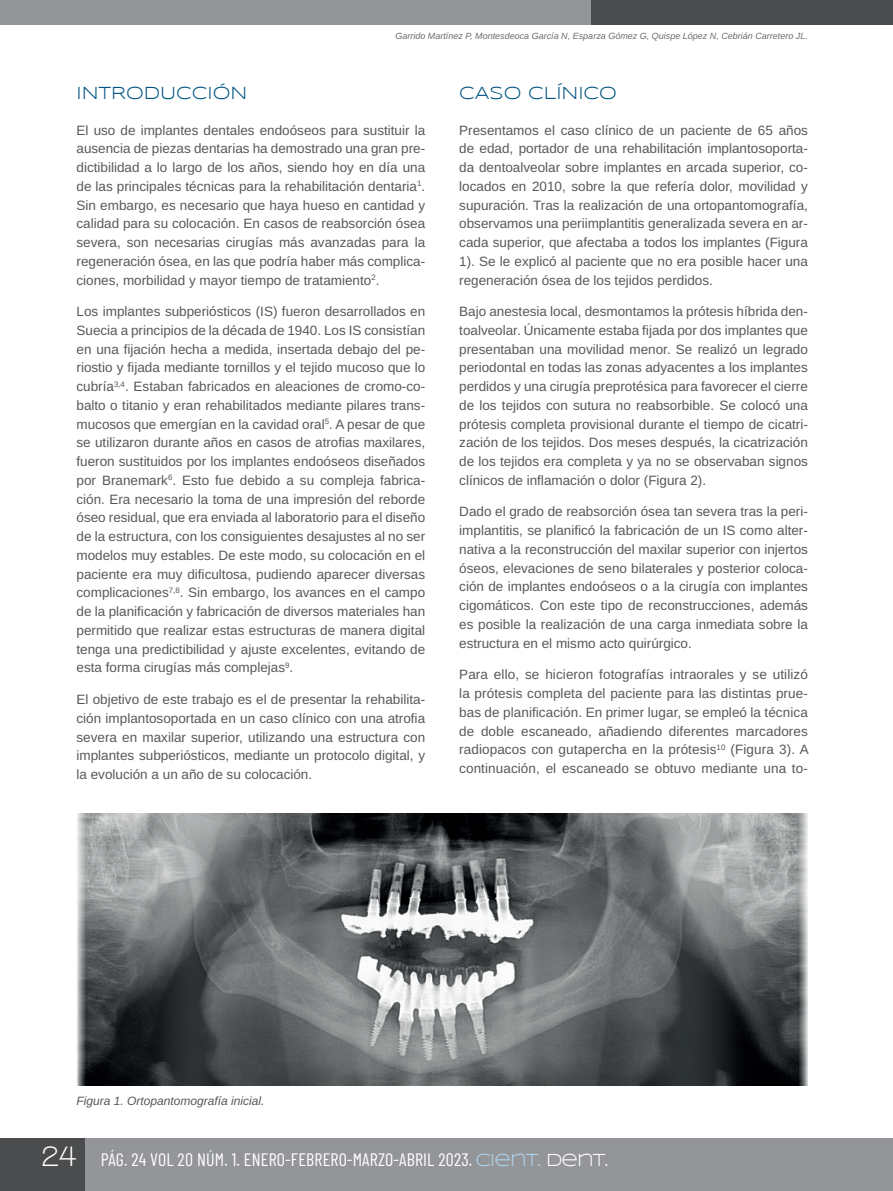
<style>
.page{position:relative;width:893px;height:1191px;background:#fff}
.page>*{position:absolute;margin:0;border:0;box-sizing:border-box;transform-origin:0 0}
.t1{font:18px "Barlow Condensed";letter-spacing:.01em;color:#fff}
.t2{font:18px "Syncopate";color:#015382}
.t3{font:13.5px/18.8px "Arimo";color:#57585a;text-align:justify}
.t4{font:italic 12px "Arimo";color:#57585a}
.t5{font:italic 9px "Arimo";color:#6c6d70}
.s1{font-family:"Walkway";font-weight:700;font-size:30px}
.s2{font-family:"Syncopate";color:#add2ed}
.s3{font-family:"Syncopate"}
</style>
<div class="page">
<div style="left:0;top:1138px;width:893px;height:53px;background:#939598"></div>
<div style="left:0;top:1138px;width:85px;height:53px;background:#4b4c4d"></div>
<div style="left:0;top:0;width:893px;height:25px;background:#939598"></div>
<div style="left:591px;top:0;width:302px;height:25px;background:#4b4c4d"></div>
<img style="left:77px;top:814px;width:731px;height:271px">
<p class="t5" style="left:395px;top:29px;width:414px">Garrido Martínez P, Montesdeoca García N, Esparza Gómez G, Quispe López N, Cebrián Carretero JL.</p>
<h1 class="t2" style="left:77px;top:82px;width:172px">INTRODUCCIÓN</h1>
<p class="t3" style="left:77px;top:121px;width:350px">El uso de implantes dentales endoóseos para sustituir la ausencia de piezas dentarias ha demostrado una gran pre&shy;dictibilidad a lo largo de los años, siendo hoy en día una de las principales técnicas para la rehabilitación dentaria<sup>1</sup>.<br>Sin embargo, es necesario que haya hueso en cantidad y calidad para su colocación. En casos de reabsorción ósea severa, son necesarias cirugías más avanzadas para la regeneración ósea, en las que podría haber más complica&shy;ciones, morbilidad y mayor tiempo de tratamiento<sup>2</sup>.</p>
<p class="t3" style="left:77px;top:302px;width:350px">Los implantes subperiósticos (IS) fueron desarrollados en Suecia a principios de la década de 1940. Los IS consistían en una fijación hecha a medida, insertada debajo del pe&shy;riostio y fijada mediante tornillos y el tejido mucoso que lo cubría<sup>3,4</sup>. Estaban fabricados en aleaciones de cromo-co&shy;balto o titanio y eran rehabilitados mediante pilares trans&shy;mucosos que emergían en la cavidad oral<sup>5</sup>. A pesar de que se utilizaron durante años en casos de atrofias maxilares, fueron sustituidos por los implantes endoóseos diseñados por Branemark<sup>6</sup>. Esto fue debido a su compleja fabrica&shy;ción. Era necesario la toma de una impresión del reborde óseo residual, que era enviada al laboratorio para el diseño de la estructura, con los consiguientes desajustes al no ser modelos muy estables. De este modo, su colocación en el paciente era muy dificultosa, pudiendo aparecer diversas complicaciones<sup>7,8</sup>. Sin embargo, los avances en el campo de la planificación y fabricación de diversos materiales han permitido que realizar estas estructuras de manera digital tenga una predictibilidad y ajuste excelentes, evitando de esta forma cirugías más complejas<sup>9</sup>.</p>
<p class="t3" style="left:77px;top:690px;width:350px">El objetivo de este trabajo es el de presentar la rehabilita&shy;ción implantosoportada en un caso clínico con una atrofia severa en maxilar superior, utilizando una estructura con implantes subperiósticos, mediante un protocolo digital, y la evolución a un año de su colocación.</p>
<h1 class="t2" style="left:459px;top:82px;width:159px">CASO CLÍNICO</h1>
<p class="t3" style="left:459px;top:121px;width:350px">Presentamos el caso clínico de un paciente de 65 años de edad, portador de una rehabilitación implantosoporta&shy;da dentoalveolar sobre implantes en arcada superior, co&shy;locados en 2010, sobre la que refería dolor, movilidad y supuración. Tras la realización de una ortopantomografía, observamos una periimplantitis generalizada severa en ar&shy;cada superior, que afectaba a todos los implantes (Figura 1). Se le explicó al paciente que no era posible hacer una regeneración ósea de los tejidos perdidos.</p>
<p class="t3" style="left:459px;top:302px;width:350px">Bajo anestesia local, desmontamos la prótesis híbrida den&shy;toalveolar. Únicamente estaba fijada por dos implantes que presentaban una movilidad menor. Se realizó un legrado periodontal en todas las zonas adyacentes a los implantes perdidos y una cirugía preprotésica para favorecer el cierre de los tejidos con sutura no reabsorbible. Se colocó una prótesis completa provisional durante el tiempo de cicatri&shy;zación de los tejidos. Dos meses después, la cicatrización de los tejidos era completa y ya no se observaban signos clínicos de inflamación o dolor (Figura 2).</p>
<p class="t3" style="left:459px;top:502px;width:350px">Dado el grado de reabsorción ósea tan severa tras la peri&shy;implantitis, se planificó la fabricación de un IS como alter&shy;nativa a la reconstrucción del maxilar superior con injertos óseos, elevaciones de seno bilaterales y posterior coloca&shy;ción de implantes endoóseos o a la cirugía con implantes cigomáticos. Con este tipo de reconstrucciones, además es posible la realización de una carga inmediata sobre la estructura en el mismo acto quirúrgico.</p>
<p class="t3" style="left:459px;top:665px;width:351px">Para ello, se hicieron fotografías intraorales y se utilizó la prótesis completa del paciente para las distintas prue&shy;bas de planificación. En primer lugar, se empleó la técnica de doble escaneado, añadiendo diferentes marcadores radiopacos con gutapercha en la prótesis<sup>10</sup> (Figura 3). A continuación, el escaneado se obtuvo mediante una to-</p>
<p class="t4" style="left:77px;top:1092px;width:190px">Figura 1. Ortopantomografía inicial.</p>
<h1 class="t1" style="left:41px;top:1146px;width:568px"><span class="s1">24</span> PÁG. 24 VOL 20 NÚM. 1. ENERO-FEBRERO-MARZO-ABRIL 2023. <span class="s2">CIENT.</span> <span class="s3">DENT.</span></h1>
</div>
